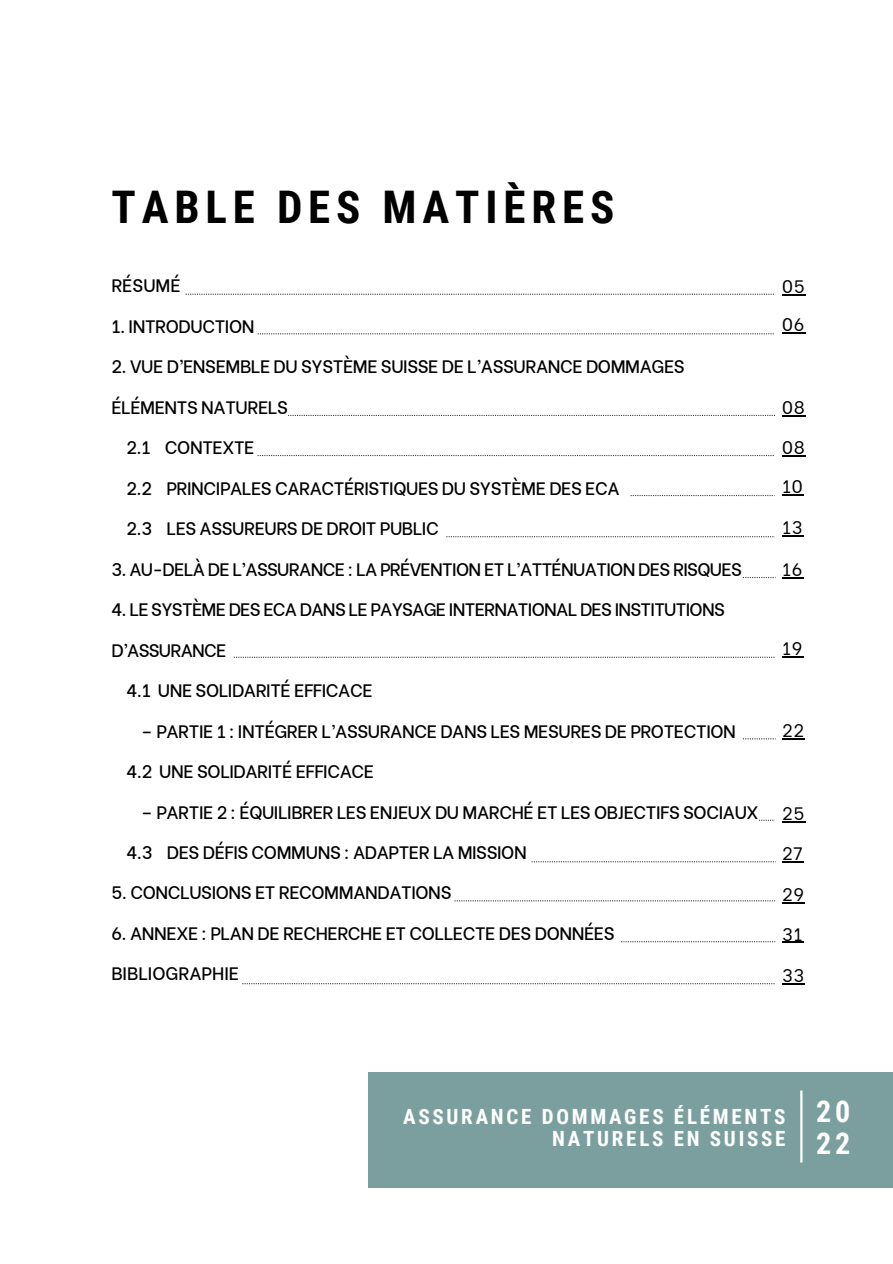
<style>
.page{position:relative;width:893px;height:1264px;background:#fff}
.page>*{position:absolute;margin:0;border:0;box-sizing:border-box;transform-origin:0 0}
.t1{font:700 45px "Roboto Condensed";letter-spacing:.13em;color:#000}
.t2{font:700 30px/32.5px "Roboto Condensed";color:#fff}
.t3{font:700 21px/22.5px "Roboto Condensed";letter-spacing:.13em;color:#fff;text-align:right}
.t4{font:500 18px "Be Vietnam";letter-spacing:-.02em;color:#000}
.t5{font:500 18px "Be Vietnam";letter-spacing:-.04em;color:#000}
.t6{font:18px/39.3px "Be Vietnam";letter-spacing:.05em;color:#000}
.t7{font:500 18px "Be Vietnam";color:#000}
</style>
<div class="page">
<div style="left:368px;top:1072px;width:524px;height:116px;background:#7b9f9f"></div>
<svg style="left:186px;top:294px;width:588px;height:1px"></svg>
<svg style="left:257px;top:333px;width:518px;height:1px"></svg>
<svg style="left:288px;top:415px;width:487px;height:1px"></svg>
<svg style="left:257px;top:455px;width:518px;height:1px"></svg>
<svg style="left:630px;top:495px;width:145px;height:1px"></svg>
<svg style="left:446px;top:536px;width:328px;height:1px"></svg>
<svg style="left:234px;top:656px;width:540px;height:2px"></svg>
<svg style="left:531px;top:861px;width:243px;height:1px"></svg>
<svg style="left:759px;top:819px;width:16px;height:1px"></svg>
<svg style="left:454px;top:900px;width:321px;height:1px"></svg>
<svg style="left:621px;top:941px;width:154px;height:1px"></svg>
<svg style="left:742px;top:577px;width:33px;height:1px"></svg>
<svg style="left:242px;top:983px;width:532px;height:1px"></svg>
<hr style="left:800px;top:1090px;width:2px;height:72px;background:#fff">
<svg style="left:743px;top:738px;width:32px;height:1px"></svg>
<hr style="left:782px;top:294px;width:23px;height:2px;background:#000">
<svg style="left:782px;top:332px;width:23px;height:1px"></svg>
<svg style="left:782px;top:415px;width:23px;height:1px"></svg>
<svg style="left:782px;top:455px;width:23px;height:1px"></svg>
<svg style="left:782px;top:494px;width:21px;height:1px"></svg>
<hr style="left:782px;top:535px;width:21px;height:2px;background:#000">
<svg style="left:782px;top:577px;width:21px;height:1px"></svg>
<svg style="left:782px;top:656px;width:21px;height:1px"></svg>
<svg style="left:782px;top:738px;width:23px;height:1px"></svg>
<svg style="left:782px;top:821px;width:23px;height:1px"></svg>
<svg style="left:782px;top:861px;width:21px;height:1px"></svg>
<svg style="left:782px;top:902px;width:23px;height:1px"></svg>
<hr style="left:782px;top:941px;width:21px;height:2px;background:#000">
<svg style="left:782px;top:983px;width:23px;height:1px"></svg>
<h1 class="t1" style="left:111px;top:181px;width:504px">TABLE DES MATIÈRES</h1>
<p class="t4" style="left:111px;top:271px;width:71px">RÉSUMÉ</p>
<p class="t4" style="left:111px;top:311px;width:145px">1. INTRODUCTION</p>
<p class="t4" style="left:111px;top:351px;width:574px">2. VUE D’ENSEMBLE DU SYSTÈME SUISSE DE L’ASSURANCE DOMMAGES</p>
<p class="t4" style="left:111px;top:392px;width:178px">ÉLÉMENTS NATURELS</p>
<p class="t4" style="left:126px;top:432px;width:130px">2.1 CONTEXTE</p>
<p class="t4" style="left:126px;top:473px;width:494px">2.2 PRINCIPALES CARACTÉRISTIQUES DU SYSTÈME DES ECA</p>
<p class="t4" style="left:126px;top:513px;width:314px">2.3 LES ASSUREURS DE DROIT PUBLIC</p>
<p class="t4" style="left:111px;top:554px;width:632px">3. AU-DELÀ DE L’ASSURANCE : LA PRÉVENTION ET L’ATTÉNUATION DES RISQUES</p>
<p class="t5" style="left:111px;top:594px;width:615px">4. LE SYSTÈME DES ECA DANS LE PAYSAGE INTERNATIONAL DES INSTITUTIONS</p>
<p class="t5" style="left:111px;top:635px;width:117px">D’ASSURANCE</p>
<p class="t4" style="left:126px;top:675px;width:248px">4.1 UNE SOLIDARITÉ EFFICACE</p>
<p class="t4" style="left:141px;top:716px;width:596px">– PARTIE 1 : INTÉGRER L’ASSURANCE DANS LES MESURES DE PROTECTION</p>
<p class="t4" style="left:126px;top:756px;width:249px">4.2 UNE SOLIDARITÉ EFFICACE</p>
<p class="t4" style="left:141px;top:797px;width:618px">– PARTIE 2 : ÉQUILIBRER LES ENJEUX DU MARCHÉ ET LES OBJECTIFS SOCIAUX</p>
<p class="t4" style="left:126px;top:837px;width:402px">4.3 DES DÉFIS COMMUNS : ADAPTER LA MISSION</p>
<p class="t4" style="left:111px;top:878px;width:341px">5. CONCLUSIONS ET RECOMMANDATIONS</p>
<p class="t4" style="left:111px;top:918px;width:504px">6. ANNEXE : PLAN DE RECHERCHE ET COLLECTE DES DONNÉES</p>
<p class="t7" style="left:111px;top:958px;width:129px">BIBLIOGRAPHIE</p>
<p class="t6" style="left:782px;top:266px;width:24px;line-height:37.5px">05<br>06</p>
<p class="t6" style="left:782px;top:386px;width:24px">08</p>
<p class="t6" style="left:782px;top:426px;width:24px">08<br>10</p>
<p class="t6" style="left:782px;top:506px;width:22px">13</p>
<p class="t6" style="left:782px;top:547px;width:22px">16</p>
<p class="t6" style="left:782px;top:627px;width:22px">19</p>
<p class="t6" style="left:782px;top:708px;width:23px">22</p>
<p class="t6" style="left:782px;top:791px;width:24px">25</p>
<p class="t6" style="left:782px;top:831px;width:22px">27</p>
<p class="t6" style="left:782px;top:873px;width:24px">29<br>31</p>
<p class="t6" style="left:782px;top:954px;width:24px">33</p>
<p class="t3" style="left:403px;top:1105px;width:384px">ASSURANCE DOMMAGES ÉLÉMENTS<br>NATURELS EN SUISSE</p>
<h2 class="t2" style="left:815px;top:1095px;width:36px">20<br>22</h2>
</div>
